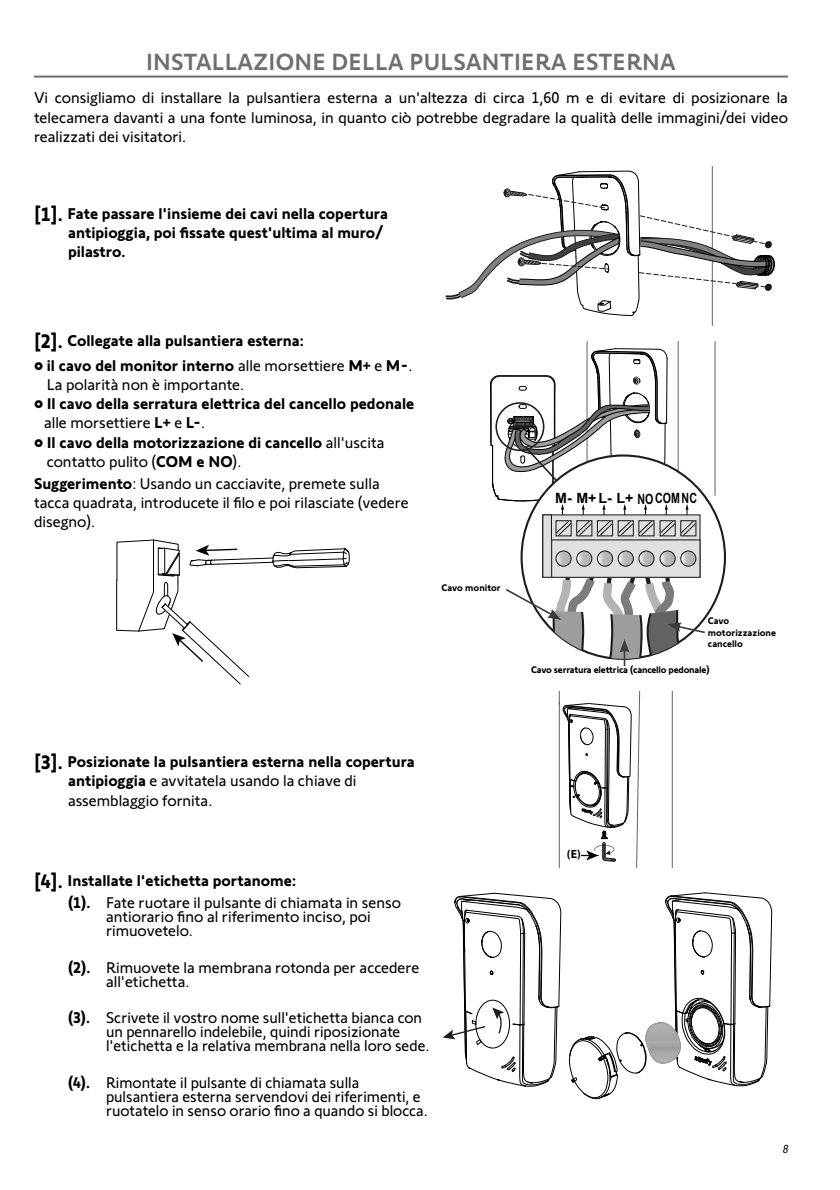
<style>
.page{position:relative;width:840px;height:1190px;background:#fff}
.page>*{position:absolute;margin:0;border:0;box-sizing:border-box;transform-origin:0 0}
.t1{font:500 24px "Somfy Sans";letter-spacing:.01em;color:#6f6f6f}
.t2{font:16px/14px "Somfy Sans";color:#000}
.t3{font:700 16px/19.2px "Somfy Sans";color:#000}
.t4{font:700 14.2px "Arial";color:#020202}
.t5{font:700 12px "Myriad Pro";color:#020202}
.t6{font:italic 12px "Somfy Sans";color:#000}
.t7{font:700 9.8px "Somfy Sans";letter-spacing:-.02em;color:#000}
.t8{font:700 9.8px/11.8px "Somfy Sans";color:#000}
.s1{font-size:20px}
.s2{font-weight:700}
.s3{font-weight:400}
.s4{font-weight:700;font-size:20px}
</style>
<div class="page">
<hr style="left:34px;top:76px;width:754px;height:2px;background:#6f6f6f">
<svg style="left:445px;top:166px;width:330px;height:159px"></svg>
<svg style="left:116px;top:539px;width:234px;height:146px"></svg>
<hr style="left:715px;top:342px;width:1px;height:154px;background:#646464">
<svg style="left:543px;top:515px;width:157px;height:62px;background:#cfcfcf"></svg>
<div style="left:542px;top:514px;width:10px;height:64px;border:1px solid #1d1d1d"></div>
<svg style="left:556px;top:551px;width:15px;height:15px"></svg>
<div style="left:555px;top:551px;width:17px;height:16px;border:1px solid #1d1d1d;border-radius:50%"></div>
<svg style="left:577px;top:551px;width:15px;height:15px"></svg>
<div style="left:576px;top:551px;width:16px;height:16px;border:1px solid #1d1d1d;border-radius:50%"></div>
<svg style="left:597px;top:551px;width:16px;height:15px"></svg>
<div style="left:597px;top:551px;width:16px;height:16px;border:1px solid #1d1d1d;border-radius:50%"></div>
<svg style="left:618px;top:551px;width:15px;height:15px"></svg>
<div style="left:618px;top:551px;width:16px;height:16px;border:1px solid #1d1d1d;border-radius:50%"></div>
<svg style="left:639px;top:551px;width:15px;height:15px"></svg>
<div style="left:638px;top:551px;width:17px;height:16px;border:1px solid #1d1d1d;border-radius:50%"></div>
<svg style="left:660px;top:551px;width:15px;height:15px"></svg>
<div style="left:660px;top:551px;width:16px;height:16px;border:1px solid #1d1d1d;border-radius:50%"></div>
<svg style="left:681px;top:551px;width:15px;height:15px"></svg>
<div style="left:680px;top:551px;width:16px;height:16px;border:1px solid #1d1d1d;border-radius:50%"></div>
<svg style="left:490px;top:342px;width:207px;height:195px"></svg>
<div style="left:495px;top:402px;width:49px;height:49px;border:2px solid #1d1d1d;border-radius:50%"></div>
<svg style="left:506px;top:560px;width:201px;height:106px"></svg>
<svg style="left:443px;top:691px;width:329px;height:408px"></svg>
<hr style="left:644px;top:1040px;width:36px;height:1px;background:#adadad">
<hr style="left:644px;top:1039px;width:36px;height:1px;background:#adadad">
<hr style="left:644px;top:1038px;width:36px;height:1px;background:#adadad">
<hr style="left:644px;top:1037px;width:36px;height:1px;background:#adadad">
<hr style="left:644px;top:1036px;width:36px;height:1px;background:#adadad">
<hr style="left:644px;top:1035px;width:36px;height:1px;background:#adadad">
<hr style="left:644px;top:1033px;width:36px;height:1px;background:#adadad">
<hr style="left:644px;top:1032px;width:36px;height:1px;background:#adadad">
<hr style="left:644px;top:1031px;width:36px;height:1px;background:#adadad">
<hr style="left:644px;top:1030px;width:36px;height:1px;background:#adadad">
<hr style="left:644px;top:1029px;width:36px;height:1px;background:#adadad">
<hr style="left:644px;top:1028px;width:36px;height:1px;background:#adadad">
<hr style="left:644px;top:1027px;width:36px;height:1px;background:#adadad">
<hr style="left:644px;top:1026px;width:36px;height:1px;background:#adadad">
<hr style="left:644px;top:1025px;width:36px;height:1px;background:#adadad">
<hr style="left:644px;top:1024px;width:36px;height:1px;background:#adadad">
<hr style="left:644px;top:1023px;width:36px;height:1px;background:#adadad">
<hr style="left:644px;top:1060px;width:36px;height:1px;background:#adadad">
<hr style="left:644px;top:1061px;width:36px;height:1px;background:#adadad">
<hr style="left:644px;top:1062px;width:36px;height:1px;background:#adadad">
<hr style="left:644px;top:1063px;width:36px;height:1px;background:#adadad">
<hr style="left:644px;top:1058px;width:36px;height:1px;background:#adadad">
<hr style="left:644px;top:1057px;width:36px;height:1px;background:#adadad">
<hr style="left:644px;top:1056px;width:36px;height:1px;background:#adadad">
<hr style="left:644px;top:1055px;width:36px;height:1px;background:#adadad">
<hr style="left:644px;top:1054px;width:36px;height:1px;background:#adadad">
<hr style="left:644px;top:1053px;width:36px;height:1px;background:#adadad">
<hr style="left:644px;top:1052px;width:36px;height:1px;background:#adadad">
<hr style="left:644px;top:1051px;width:36px;height:1px;background:#adadad">
<hr style="left:644px;top:1050px;width:36px;height:1px;background:#adadad">
<hr style="left:644px;top:1049px;width:36px;height:1px;background:#adadad">
<hr style="left:644px;top:1048px;width:36px;height:1px;background:#adadad">
<hr style="left:644px;top:1047px;width:36px;height:1px;background:#adadad">
<hr style="left:644px;top:1045px;width:36px;height:1px;background:#adadad">
<hr style="left:644px;top:1044px;width:36px;height:1px;background:#adadad">
<hr style="left:644px;top:1043px;width:36px;height:1px;background:#adadad">
<hr style="left:644px;top:1042px;width:36px;height:1px;background:#adadad">
<hr style="left:644px;top:1041px;width:36px;height:1px;background:#adadad">
<h1 class="t1" style="left:146px;top:54px;width:531px">INSTALLAZIONE DELLA PULSANTIERA ESTERNA</h1>
<p class="t2" style="left:34px;top:90px;width:756px;line-height:19.2px;text-align:justify">Vi consigliamo di installare la pulsantiera esterna a un'altezza di circa 1,60 m e di evitare di posizionare la telecamera davanti a una fonte luminosa, in quanto ciò potrebbe degradare la qualità delle immagini/dei video realizzati dei visitatori.</p>
<p class="t3" style="left:68px;top:206px;width:322px;text-indent:-34px"><span class="s1">[1].</span> Fate passare l'insieme dei cavi nella copertura antipioggia, poi fissate quest'ultima al muro/ pilastro.</p>
<p class="t3" style="left:34px;top:333px;width:271px"><span class="s1">[2].</span> Collegate alla pulsantiera esterna:</p>
<p class="t2" style="left:47px;top:357px;width:367px;line-height:19.2px;text-indent:-13px">• <span class="s2">il cavo del monitor interno</span> alle morsettiere <span class="s2">M+</span> e <span class="s2">M-</span>.<br>La polarità non è importante.</p>
<p class="t3" style="left:44px;top:396px;width:372px;text-indent:-10px"><span class="s3">•</span> Il cavo della serratura elettrica del cancello pedonale <span class="s3">alle morsettiere</span> L+ <span class="s3">e</span> L-<span class="s3">.</span></p>
<p class="t3" style="left:47px;top:434px;width:339px;text-indent:-13px"><span class="s3">•</span> Il cavo della motorizzazione di cancello <span class="s3">all'uscita contatto pulito (</span>COM e NO<span class="s3">).</span></p>
<p class="t2" style="left:34px;top:475px;width:376px;line-height:19.2px"><span class="s2">Suggerimento</span>: Usando un cacciavite, premete sulla tacca quadrata, introducete il filo e poi rilasciate (vedere disegno).</p>
<p class="t8" style="left:441px;top:583px;width:61px">Cavo monitor</p>
<p class="t4" style="left:555px;top:490px;width:143px">M- M+L- L+ NOCOM NC</p>
<p class="t8" style="left:708px;top:616px;width:70px">Cavo motorizzazione cancello</p>
<p class="t7" style="left:531px;top:667px;width:180px">Cavo serratura elettrica (cancello pedonale)</p>
<p class="t3" style="left:68px;top:754px;width:348px;text-indent:-34px"><span class="s1">[3].</span> Posizionate la pulsantiera esterna nella copertura antipioggia <span class="s3">e avvitatela usando la chiave di assemblaggio fornita.</span></p>
<p class="t2" style="left:68px;top:870px;width:335px;line-height:22.6px;text-indent:-34px"><span class="s4">[4].</span> <span class="s2">Installate l'etichetta portanome:<br>(1).</span> Fate ruotare il pulsante di chiamata in senso</p>
<p class="t2" style="left:106px;top:911px;width:266px">antiorario fino al riferimento inciso, poi rimuovetelo.</p>
<p class="t2" style="left:106px;top:962px;width:315px;text-indent:-38px"><span class="s2">(2).</span> Rimuovete la membrana rotonda per accedere all'etichetta.</p>
<p class="t2" style="left:106px;top:1012px;width:325px;text-indent:-38px"><span class="s2">(3).</span> Scrivete il vostro nome sull'etichetta bianca con un pennarello indelebile, quindi riposizionate l'etichetta e la relativa membrana nella loro sede.</p>
<p class="t2" style="left:106px;top:1077px;width:323px;text-indent:-38px"><span class="s2">(4).</span> Rimontate il pulsante di chiamata sulla pulsantiera esterna servendovi dei riferimenti, e ruotatelo in senso orario fino a quando si blocca.</p>
<p class="t5" style="left:567px;top:847px;width:15px">(E)</p>
<p class="t6" style="left:782px;top:1141px;width:7px">8</p>
</div>
